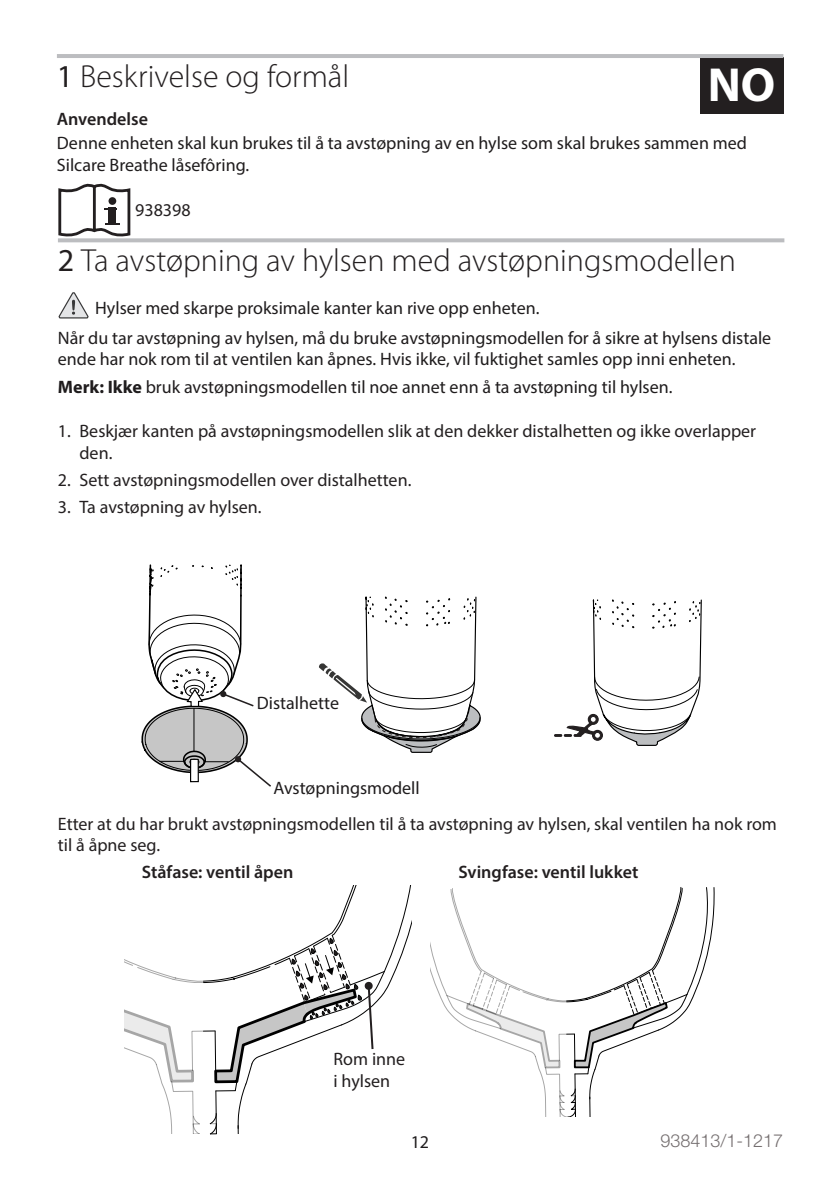
<style>
.page{position:relative;width:840px;height:1191px;background:#fff}
.page>*{position:absolute;margin:0;border:0;box-sizing:border-box;transform-origin:0 0}
.language_bookmark{font:700 48px "Myriad Pro";color:#fff}
.heading_1_IT{font:300 32px "Myriad Pro";color:#231f20}
.heading_1{font:300 32px "Myriad Pro";color:#231f20}
.t1{font:18px/21.6px "Myriad Pro";color:#231f20}
.body_text_NO{font:18px/21.6px "Myriad Pro";color:#1f1c1d}
.note_NO{font:18px "Myriad Pro";color:#1f1c1d}
.subheading_1_NO{font:600 18px "Myriad Pro";color:#231f20}
.warning_list_NO{font:18px "Myriad Pro";color:#1f1c1d}
.label_left_align_NO{font:18px "Myriad Pro";color:#1f1c1d}
.t2{font:300 18px "Helvetica Neue LTW1 G";color:#756f70}
.s1{font-weight:400}
.s2{font-weight:700}
</style>
<div class="page">
<div style="left:699px;top:57px;width:84px;height:56px;background:#231f20"></div>
<hr style="left:57px;top:54px;width:726px;height:4px;background:#bcbdc0">
<svg style="left:58px;top:183px;width:73px;height:53px"></svg>
<svg style="left:58px;top:238px;width:726px;height:4px;background:#c1c2c5"></svg>
<svg style="left:58px;top:292px;width:31px;height:27px"></svg>
<svg style="left:430px;top:887px;width:285px;height:229px"></svg>
<svg style="left:124px;top:885px;width:287px;height:249px"></svg>
<svg style="left:150px;top:238px;width:101px;height:5px"></svg>
<svg style="left:319px;top:596px;width:162px;height:157px"></svg>
<svg style="left:554px;top:599px;width:148px;height:147px"></svg>
<svg style="left:141px;top:564px;width:130px;height:223px"></svg>
<h1 class="heading_1" style="left:57px;top:57px;width:294px"><span class="s1">1</span> Beskrivelse og formål</h1>
<p class="language_bookmark" style="left:707px;top:53px;width:69px">NO</p>
<h4 class="subheading_1_NO" style="left:57px;top:107px;width:93px">Anvendelse</h4>
<p class="body_text_NO" style="left:57px;top:132px;width:691px">Denne enheten skal kun brukes til å ta avstøpning av en hylse som skal brukes sammen med<br>Silcare Breathe låsefôring.</p>
<p class="t1" style="left:135px;top:199px;width:57px">938398</p>
<h1 class="heading_1_IT" style="left:58px;top:241px;width:679px"><span class="s1">2</span> Ta avstøpning av hylsen med avstøpningsmodellen</h1>
<p class="warning_list_NO" style="left:95px;top:296px;width:445px">Hylser med skarpe proksimale kanter kan rive opp enheten.</p>
<p class="body_text_NO" style="left:58px;top:327px;width:714px">Når du tar avstøpning av hylsen, må du bruke avstøpningsmodellen for å sikre at hylsens distale ende har nok rom til at ventilen kan åpnes. Hvis ikke, vil fuktighet samles opp inni enheten.</p>
<p class="note_NO" style="left:58px;top:375px;width:615px"><span class="s2">Merk: Ikke</span> bruk avstøpningsmodellen til noe annet enn å ta avstøpning til hylsen.</p>
<p class="t1" style="left:79px;top:420px;width:677px;text-indent:-22px">1. Beskjær kanten på avstøpningsmodellen slik at den dekker distalhetten og ikke overlapper den.</p>
<p class="t1" style="left:58px;top:469px;width:355px">2. Sett avstøpningsmodellen over distalhetten.</p>
<p class="t1" style="left:58px;top:496px;width:205px">3. Ta avstøpning av hylsen.</p>
<p class="label_left_align_NO" style="left:257px;top:692px;width:84px">Distalhette</p>
<p class="label_left_align_NO" style="left:273px;top:776px;width:148px">Avstøpningsmodell</p>
<p class="t1" style="left:58px;top:812px;width:720px">Etter at du har brukt avstøpningsmodellen til å ta avstøpning av hylsen, skal ventilen ha nok rom til å åpne seg.</p>
<h4 class="subheading_1_NO" style="left:142px;top:861px;width:153px">Ståfase: ventil åpen</h4>
<h4 class="subheading_1_NO" style="left:458px;top:860px;width:181px">Svingfase: ventil lukket</h4>
<p class="t1" style="left:333px;top:1048px;width:73px">Rom inne i hylsen</p>
<p class="body_text_NO" style="left:410px;top:1130px;width:20px">12</p>
<p class="t2" style="left:660px;top:1129px;width:124px">938413/1-1217</p>
</div>
